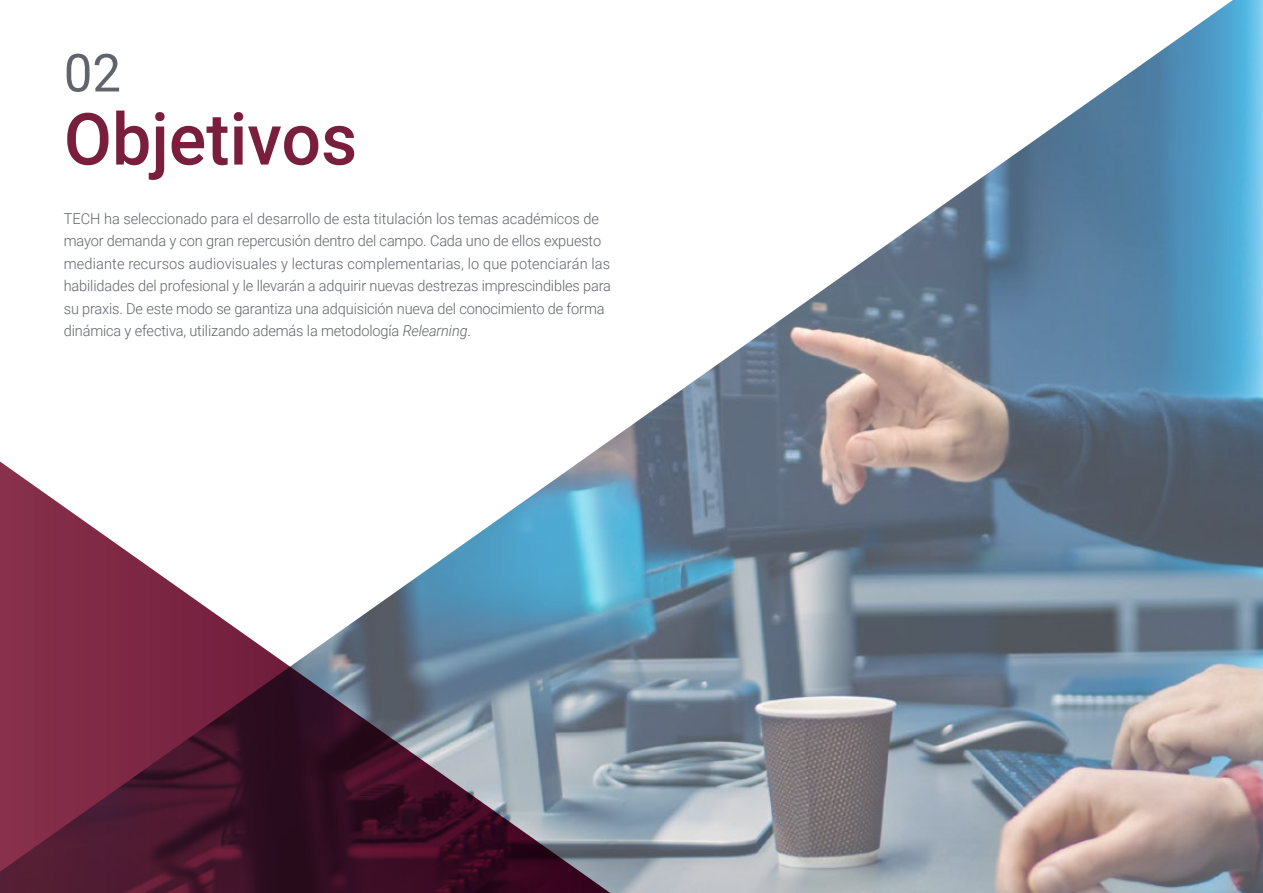
<style>
.page{position:relative;width:1263px;height:893px;background:#fff}
.page>*{position:absolute;margin:0;border:0;box-sizing:border-box;transform-origin:0 0}
.t1{font:500 72px "Roboto";color:#791e3c}
.t2{font:52.5px "Roboto";color:#61646a}
.t3{font:300 15px/22.5px "Roboto";letter-spacing:-.01em;color:#61646a}
.s1{font-style:italic}
</style>
<div class="page">
<img style="left:602px;top:0;width:661px;height:893px">
<svg style="left:0;top:446px;width:640px;height:447px"></svg>
<h2 class="t2" style="left:64px;top:36px;width:59px">02</h2>
<h1 class="t1" style="left:64px;top:89px;width:295px">Objetivos</h1>
<p class="t3" style="left:64px;top:207px;width:549px">TECH ha seleccionado para el desarrollo de esta titulación los temas académicos de mayor demanda y con gran repercusión dentro del campo. Cada uno de ellos expuesto mediante recursos audiovisuales y lecturas complementarias, lo que potenciarán las habilidades del profesional y le llevarán a adquirir nuevas destrezas imprescindibles para su praxis. De este modo se garantiza una adquisición nueva del conocimiento de forma dinámica y efectiva, utilizando además la metodología <span class="s1">Relearning</span>.</p>
</div>
